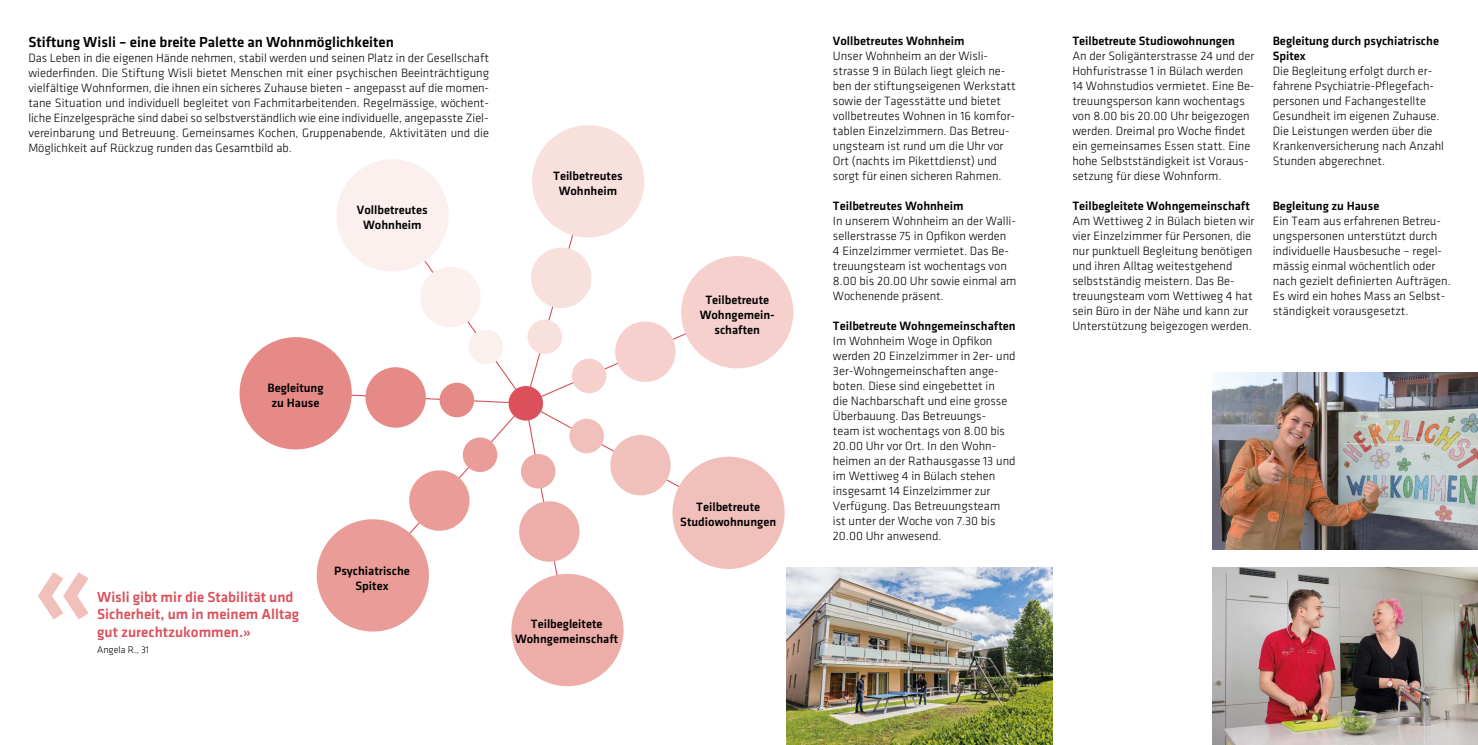
<style>
.page{position:relative;width:1478px;height:745px;background:#fff}
.page>*{position:absolute;margin:0;border:0;box-sizing:border-box;transform-origin:0 0}
.t1{font:500 122.25px "Klavika";color:#f1c0bb}
.t2{font:500 15px/17.5px "Klavika";color:#db505b}
.t3{font:500 15px "Klavika";color:#000}
.t4{font:300 12.5px/15px "Klavika";color:#000}
.t5{font:500 12.5px/15px "Klavika";color:#000;text-align:center}
.t6{font:300 10px "Klavika";color:#000}
</style>
<div class="page">
<img style="left:787px;top:567px;width:265px;height:177px">
<img style="left:1212px;top:372px;width:266px;height:177px">
<img style="left:1212px;top:567px;width:266px;height:177px">
<svg style="left:239px;top:125px;width:562px;height:567px"></svg>
<p class="t3" style="left:28px;top:32px;width:367px">Stiftung Wisli – eine breite Palette an Wohnmöglichkeiten</p>
<p class="t4" style="left:28px;top:50px;width:462px;text-align:justify">Das Leben in die eigenen Hände nehmen, stabil werden und seinen Platz in der Gesellschaft wiederfinden. Die Stiftung Wisli bietet Menschen mit einer psychischen Beeinträchtigung vielfältige Wohnformen, die ihnen ein sicheres Zuhause bieten – angepasst auf die momen&shy;tane Situation und individuell begleitet von Fachmitarbeitenden. Regelmässige, wöchent&shy;liche Einzelgespräche sind dabei so selbstverständlich wie eine individuelle, angepasste Ziel&shy;vereinbarung und Betreuung. Gemeinsames Kochen, Gruppenabende, Aktivitäten und die Möglichkeit auf Rückzug runden das Gesamtbild ab.</p>
<p class="t5" style="left:357px;top:202px;width:72px">Vollbetreutes<br>Wohnheim</p>
<p class="t5" style="left:267px;top:380px;width:58px">Begleitung zu Hause</p>
<p class="t5" style="left:553px;top:168px;width:71px">Teilbetreutes<br>Wohnheim</p>
<h1 class="t1" style="left:34px;top:502px;width:63px">«</h1>
<p class="t2" style="left:97px;top:587px;width:203px">Wisli gibt mir die Stabilität und<br>Sicherheit, um in meinem Alltag gut zurechtzukommen.»</p>
<p class="t6" style="left:97px;top:643px;width:54px">Angela R., 31</p>
<p class="t5" style="left:334px;top:563px;width:77px">Psychiatrische<br>Spitex</p>
<p class="t5" style="left:515px;top:615px;width:105px">Teilbegleitete<br>Wohngemeinschaft</p>
<p class="t5" style="left:699px;top:292px;width:77px">Teilbetreute<br>Wohngemein&shy;schaften</p>
<p class="t5" style="left:680px;top:498px;width:97px">Teilbetreute<br>Studiowohnungen</p>
<p class="t5" style="left:833px;top:33px;width:133px">Vollbetreutes Wohnheim</p>
<p class="t4" style="left:833px;top:48px;width:184px">Unser Wohnheim an der Wisli&shy;strasse 9 in Bülach liegt gleich ne&shy;ben der stiftungseigenen Werkstatt sowie der Tagesstätte und bietet vollbetreutes Wohnen in 16 komfor&shy;tablen Einzelzimmern. Das Betreu&shy;ungsteam ist rund um die Uhr vor Ort (nachts im Pikettdienst) und sorgt für einen sicheren Rahmen.</p>
<p class="t5" style="left:833px;top:198px;width:132px">Teilbetreutes Wohnheim</p>
<p class="t4" style="left:833px;top:213px;width:185px">In unserem Wohnheim an der Walli&shy;sellerstrasse 75 in Opfikon werden<br>4 Einzelzimmer vermietet. Das Be&shy;treuungsteam ist wochentags von<br>8.00 bis 20.00 Uhr sowie einmal am<br>Wochenende präsent.</p>
<p class="t5" style="left:833px;top:318px;width:184px">Teilbetreute Wohngemeinschaften</p>
<p class="t4" style="left:833px;top:333px;width:184px">Im Wohnheim Woge in Opfikon werden 20 Einzelzimmer in 2er- und<br>3er-Wohngemeinschaften ange&shy;boten. Diese sind eingebettet in<br>die Nachbarschaft und eine grosse<br>Überbauung. Das Betreuungs&shy;team ist wochentags von 8.00 bis<br>20.00 Uhr vor Ort. In den Wohn&shy;heimen an der Rathausgasse 13 und im Wettiweg 4 in Bülach stehen insgesamt 14 Einzelzimmer zur<br>Verfügung. Das Betreuungsteam ist unter der Woche von 7.30 bis<br>20.00 Uhr anwesend.</p>
<p class="t5" style="left:1072px;top:33px;width:164px">Teilbetreute Studiowohnungen</p>
<p class="t4" style="left:1072px;top:48px;width:184px">An der Soligänterstrasse 24 und der Hohfuristrasse 1 in Bülach werden 14 Wohnstudios vermietet. Eine Be&shy;treuungsperson kann wochentags von 8.00 bis 20.00 Uhr beigezogen werden. Dreimal pro Woche findet ein gemeinsames Essen statt. Eine hohe Selbstständigkeit ist Voraus&shy;setzung für diese Wohnform.</p>
<p class="t5" style="left:1072px;top:198px;width:179px">Teilbegleitete Wohngemeinschaft</p>
<p class="t4" style="left:1072px;top:213px;width:184px">Am Wettiweg 2 in Bülach bieten wir vier Einzelzimmer für Personen, die nur punktuell Begleitung benötigen und ihren Alltag weitestgehend selbstständig meistern. Das Be&shy;treuungsteam vom Wettiweg 4 hat sein Büro in der Nähe und kann zur Unterstützung beigezogen werden.</p>
<p class="t5" style="left:1272px;top:33px;width:168px;text-align:left">Begleitung durch psychiatrische<br>Spitex</p>
<p class="t4" style="left:1272px;top:63px;width:173px">Die Begleitung erfolgt durch er&shy;fahrene Psychiatrie-Pflegefach&shy;personen und Fachangestellte<br>Gesundheit im eigenen Zuhause.<br>Die Leistungen werden über die<br>Krankenversicherung nach Anzahl<br>Stunden abgerechnet.</p>
<p class="t5" style="left:1272px;top:198px;width:108px">Begleitung zu Hause</p>
<p class="t4" style="left:1272px;top:213px;width:179px">Ein Team aus erfahrenen Betreu&shy;ungspersonen unterstützt durch individuelle Hausbesuche – regel&shy;mässig einmal wöchentlich oder nach gezielt definierten Aufträgen.<br>Es wird ein hohes Mass an Selbst&shy;ständigkeit vorausgesetzt.</p>
</div>
